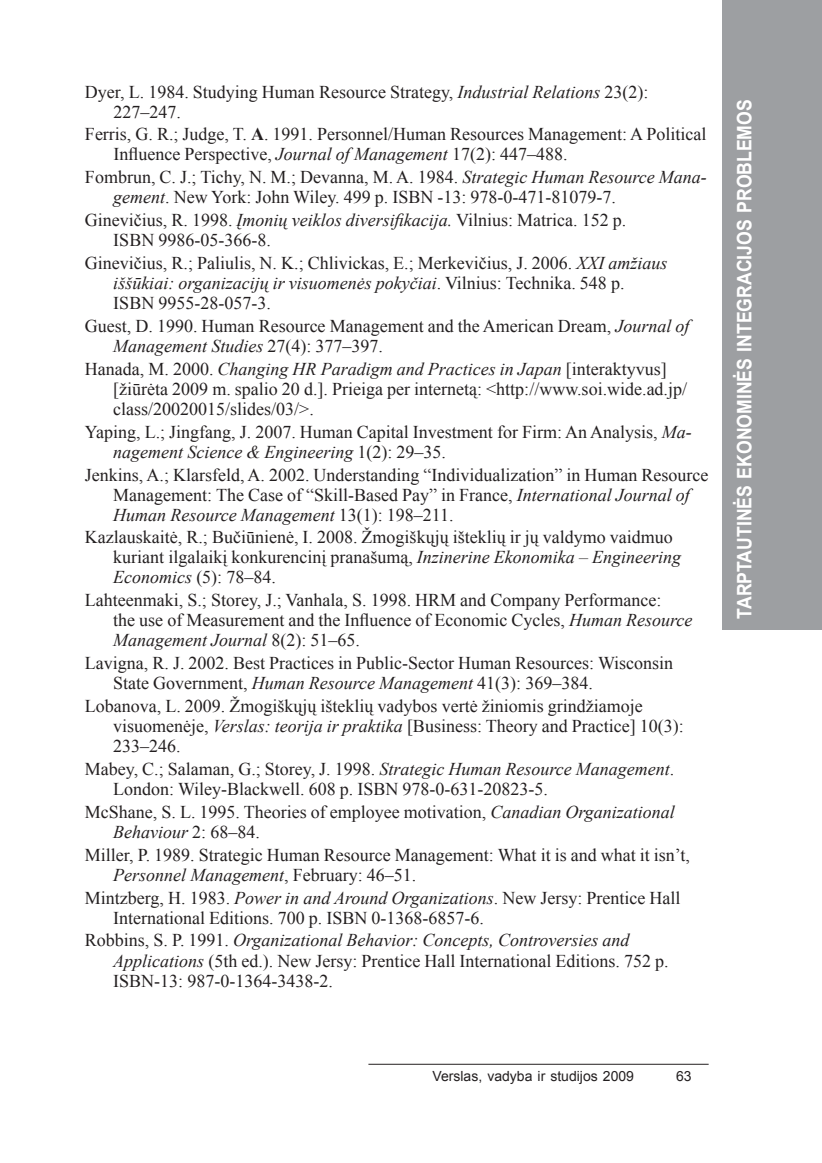
<style>
.page{position:relative;width:822px;height:1163px;background:#fff}
.page>*{position:absolute;margin:0;border:0;box-sizing:border-box;transform-origin:0 0}
.t1{font:700 20px "Arial";color:#fff;scale:.88 1}
.t2{font:18px/20px "Times New Roman";color:#231f20}
.t3{font:14px "Arial";color:#231f20}
.s1{font-style:italic}
.s2{font-weight:700}
</style>
<div class="page">
<hr style="left:368px;top:1063px;width:341px;height:1px;background:#231f20">
<div style="left:722px;top:0;width:100px;height:629px;background:#9d9fa2"></div>
<p class="t2" style="left:113px;top:81px;width:537px;text-indent:-28px">Dyer, L. 1984. Studying Human Resource Strategy, <span class="s1">Industrial Relations</span> 23(2):<br>227–247.</p>
<p class="t2" style="left:113px;top:124px;width:594px;text-indent:-28px">Ferris, G. R.; Judge, T. <span class="s2">A</span>. 1991. Personnel/Human Resources Management: A Political<br>Influence Perspective, <span class="s1">Journal of Management</span> 17(2): 447–488.</p>
<p class="t2" style="left:113px;top:167px;width:595px;text-indent:-28px">Fombrun, C. J.; Tichy, N. M.; Devanna, M. A. 1984. <span class="s1">Strategic Human Resource Mana&shy;gement</span>. New York: John Wiley. 499 p. ISBN -13: 978-0-471-81079-7.</p>
<p class="t2" style="left:113px;top:210px;width:514px;text-indent:-28px">Ginevičius, R. 1998. <span class="s1">Įmonių veiklos diversifikacija.</span> Vilnius: Matrica. 152 p.<br>ISBN 9986-05-366-8.</p>
<p class="t2" style="left:113px;top:253px;width:556px;text-indent:-28px">Ginevičius, R.; Paliulis, N. K.; Chlivickas, E.; Merkevičius, J. 2006. <span class="s1">XXI amžiaus iššūkiai: organizacijų ir visuomenės pokyčiai</span>. Vilnius: Technika. 548 p.<br>ISBN 9955-28-057-3.</p>
<p class="t2" style="left:113px;top:315px;width:578px;text-indent:-28px">Guest, D. 1990. Human Resource Management and the American Dream, <span class="s1">Journal of<br>Management Studies</span> 27(4): 377–397.</p>
<p class="t2" style="left:113px;top:358px;width:575px;text-indent:-28px">Hanada, M. 2000. <span class="s1">Changing HR Paradigm and Practices in Japan</span> [interaktyvus] [žiūrėta 2009 m. spalio 20 d.]. Prieiga per internetą: &lt;http://www.soi.wide.ad.jp/ class/20020015/slides/03/&gt;.</p>
<p class="t2" style="left:113px;top:421px;width:580px;text-indent:-28px">Yaping, L.; Jingfang, J. 2007. Human Capital Investment for Firm: An Analysis, <span class="s1">Ma&shy;nagement Science &amp; Engineering</span> 1(2): 29–35.</p>
<p class="t2" style="left:113px;top:464px;width:597px;text-indent:-28px">Jenkins, A.; Klarsfeld, A. 2002. Understanding “Individualization” in Human Resource<br>Management: The Case of “Skill-Based Pay” in France, <span class="s1">International Journal of<br>Human Resource Management</span> 13(1): 198–211.</p>
<p class="t2" style="left:113px;top:527px;width:569px;text-indent:-28px">Kazlauskaitė, R.; Bučiūnienė, I. 2008. Žmogiškųjų išteklių ir jų valdymo vaidmuo kuriant ilgalaikį konkurencinį pranašumą, <span class="s1">Inzinerine Ekonomika – Engineering<br>Economics</span> (5): 78–84.</p>
<p class="t2" style="left:113px;top:590px;width:581px;text-indent:-28px">Lahteenmaki, S.; Storey, J.; Vanhala, S. 1998. HRM and Company Performance:<br>the use of Measurement and the Influence of Economic Cycles, <span class="s1">Human Resource<br>Management Journal</span> 8(2): 51–65.</p>
<p class="t2" style="left:113px;top:652px;width:561px;text-indent:-28px">Lavigna, R. J. 2002. Best Practices in Public-Sector Human Resources: Wisconsin<br>State Government, <span class="s1">Human Resource Management</span> 41(3): 369–384.</p>
<p class="t2" style="left:113px;top:695px;width:572px;text-indent:-28px">Lobanova, L. 2009. Žmogiškųjų išteklių vadybos vertė žiniomis grindžiamoje visuomenėje, <span class="s1">Verslas: teorija ir praktika</span> [Business: Theory and Practice] 10(3):<br>233–246.</p>
<p class="t2" style="left:113px;top:758px;width:563px;text-indent:-28px">Mabey, C.; Salaman, G.; Storey, J. 1998. <span class="s1">Strategic Human Resource Management</span>.<br>London: Wiley-Blackwell. 608 p. ISBN 978-0-631-20823-5.</p>
<p class="t2" style="left:113px;top:801px;width:563px;text-indent:-28px">McShane, S. L. 1995. Theories of employee motivation, <span class="s1">Canadian Organizational<br>Behaviour</span> 2: 68–84.</p>
<p class="t2" style="left:113px;top:844px;width:578px;text-indent:-28px">Miller, P. 1989. Strategic Human Resource Management: What it is and what it isn’t,<br><span class="s1">Personnel Management</span>, February: 46–51.</p>
<p class="t2" style="left:113px;top:887px;width:569px;text-indent:-28px">Mintzberg, H. 1983. <span class="s1">Power in and Around Organizations</span>. New Jersy: Prentice Hall<br>International Editions. 700 p. ISBN 0-1368-6857-6.</p>
<p class="t2" style="left:113px;top:929px;width:557px;text-indent:-28px">Robbins, S. P. 1991. <span class="s1">Organizational Behavior: Concepts, Controversies and<br>Applications</span> (5th ed.). New Jersy: Prentice Hall International Editions. 752 p.<br>ISBN-13: 987-0-1364-3438-2.</p>
<p class="t1" style="left:731px;top:618px;width:591px;rotate:-90deg">Tarptautinės ekonominės integracijos problemos</p>
<p class="t3" style="left:432px;top:1066px;width:203px">Verslas, vadyba ir studijos 2009</p>
<p class="t3" style="left:676px;top:1066px;width:17px">63</p>
</div>
